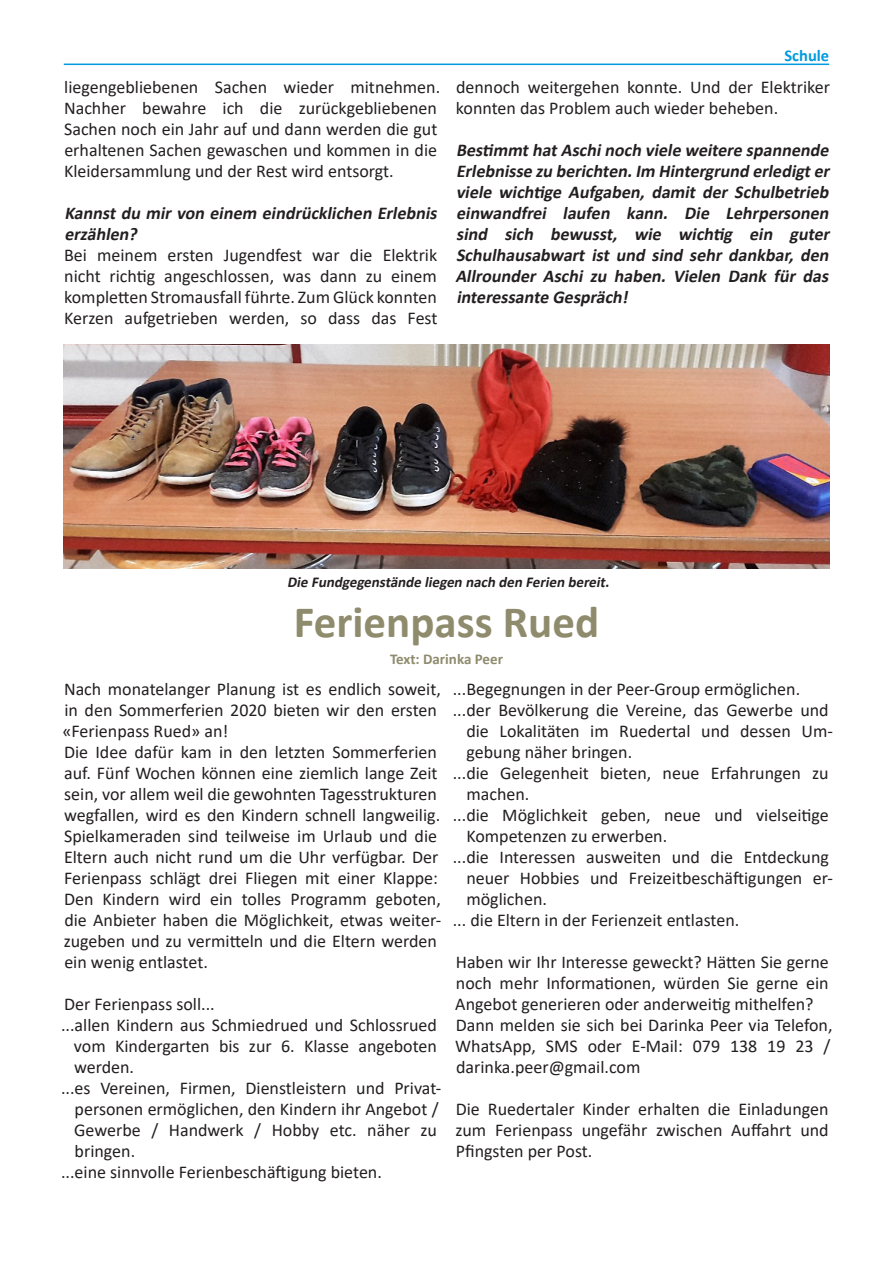
<style>
.page{position:relative;width:893px;height:1263px;background:#fff}
.page>*{position:absolute;margin:0;border:0;box-sizing:border-box;transform-origin:0 0}
.t1{font:700 45px "Calibri";color:#8f8b6d}
.t2{font:18px/21px "Calibri";color:#231f20}
.t3{font:italic 700 18px/21px "Calibri";color:#231f20}
.t4{font:700 16.5px "Calibri";color:#009bde}
.t5{font:italic 700 15px "Calibri";color:#231f20}
.t6{font:700 15px "Calibri";color:#8f8b6d}
</style>
<div class="page">
<hr style="left:64px;top:64px;width:765px;height:1px;background:#009bde">
<img style="left:64px;top:345px;width:765px;height:223px">
<p class="t2" style="left:64px;top:76px;width:378px">liegengebliebenen Sachen wieder mitnehmen.<br>Nachher bewahre ich die zurückgebliebenen Sachen noch ein Jahr auf und dann werden die gut erhaltenen Sachen gewaschen und kommen in die Kleidersammlung und der Rest wird entsorgt.</p>
<p class="t3" style="left:64px;top:202px;width:378px">Kannstdu mirvon einem eindrücklichen Erlebnis erzählen?</p>
<p class="t2" style="left:64px;top:244px;width:375px;text-align:justify">Bei meinem ersten Jugendfest war die Elektrik nicht richtig angeschlossen, was dann zu einem kompletten Stromausfall führte. Zum Glück konnten Kerzen aufgetrieben werden, so dass das Fest</p>
<p class="t4" style="left:784px;top:44px;width:46px">Schule</p>
<p class="t2" style="left:456px;top:76px;width:376px">dennoch weitergehen konnte. Und der Elektriker konnten das Problem auch wieder beheben.</p>
<p class="t3" style="left:455px;top:139px;width:380px;text-align:justify">BestimmthatAschinoch viele weitere spannende Erlebnisse zu berichten.Im Hintergrund erledigter viele wichtige Aufgaben, damit der Schulbetrieb einwandfrei laufen kann. Die Lehrpersonen sind sich bewusst, wie wichtig ein guter Schulhausabwart ist und sind sehr dankbar, den Allrounder Aschi zu haben. Vielen Dank für das interessante Gespräch!</p>
<p class="t5" style="left:287px;top:571px;width:327px">Die Fundgegenstände liegen nach den Ferien bereit.</p>
<h1 class="t1" style="left:294px;top:591px;width:307px">Ferienpass Rued</h1>
<p class="t6" style="left:390px;top:649px;width:114px">Text: Darinka Peer</p>
<p class="t2" style="left:62px;top:678px;width:380px">Nach monatelanger Planung ist es endlich soweit, in den Sommerferien 2020 bieten wir den ersten «Ferienpass Rued» an!<br>Die Idee dafür kam in den letzten Sommerferien auf. Fünf Wochen können eine ziemlich lange Zeit sein, vor allem weil die gewohnten Tagesstrukturen wegfallen, wird es den Kindern schnell langweilig.<br>Spielkameraden sind teilweise im Urlaub und die Eltern auch nicht rund um die Uhr verfügbar. Der Ferienpass schlägt drei Fliegen mit einer Klappe:<br>Den Kindern wird ein tolles Programm geboten, die Anbieter haben die Möglichkeit, etwas weiter&shy;zugeben und zu vermitteln und die Eltern werden ein wenig entlastet.</p>
<p class="t2" style="left:64px;top:993px;width:152px">Der Ferienpass soll...</p>
<p class="t2" style="left:61px;top:1014px;width:377px">...allen Kindern aus Schmiedrued und Schlossrued</p>
<p class="t2" style="left:74px;top:1035px;width:365px">vom Kindergarten bis zur 6. Klasse angeboten</p>
<p class="t2" style="left:74px;top:1056px;width:62px">werden.</p>
<p class="t2" style="left:61px;top:1077px;width:382px">...es Vereinen, Firmen, Dienstleistern und Privat-</p>
<p class="t2" style="left:75px;top:1098px;width:366px">personen ermöglichen, den Kindern ihr Angebot /</p>
<p class="t2" style="left:74px;top:1119px;width:364px">Gewerbe / Handwerk / Hobby etc. näher zu</p>
<p class="t2" style="left:75px;top:1140px;width:62px">bringen.</p>
<p class="t2" style="left:61px;top:1161px;width:322px">...eine sinnvolle Ferienbeschäftigung bieten.</p>
<p class="t2" style="left:453px;top:678px;width:349px">...Begegnungen in der Peer-Group ermöglichen.</p>
<p class="t2" style="left:453px;top:699px;width:377px">...der Bevölkerung die Vereine, das Gewerbe und</p>
<p class="t2" style="left:466px;top:720px;width:368px">die Lokalitäten im Ruedertal und dessen Um-</p>
<p class="t2" style="left:467px;top:741px;width:167px">gebung näher bringen.</p>
<p class="t2" style="left:453px;top:762px;width:377px">...die Gelegenheit bieten, neue Erfahrungen zu</p>
<p class="t2" style="left:466px;top:783px;width:65px">machen.</p>
<p class="t2" style="left:453px;top:804px;width:378px">...die Möglichkeit geben, neue und vielseitige</p>
<p class="t2" style="left:466px;top:825px;width:202px">Kompetenzen zu erwerben.</p>
<p class="t2" style="left:453px;top:846px;width:378px">...die Interessen ausweiten und die Entdeckung</p>
<p class="t2" style="left:466px;top:867px;width:368px">neuer Hobbies und Freizeitbeschäftigungen er-</p>
<p class="t2" style="left:466px;top:888px;width:82px">möglichen.</p>
<p class="t2" style="left:453px;top:909px;width:288px">... die Eltern in der Ferienzeit entlasten.</p>
<p class="t2" style="left:455px;top:951px;width:379px">Haben wir Ihr Interesse geweckt? Hätten Sie gerne noch mehr Informationen, würden Sie gerne ein Angebot generieren oder anderweitig mithelfen?<br>Dann melden sie sich bei Darinka Peer via Telefon, WhatsApp, SMS oder E-Mail: 079 138 19 23 / darinka.peer@gmail.com</p>
<p class="t2" style="left:455px;top:1098px;width:375px;text-align:justify">Die Ruedertaler Kinder erhalten die Einladungen zum Ferienpass ungefähr zwischen Auffahrt und Pfingsten per Post.</p>
</div>
